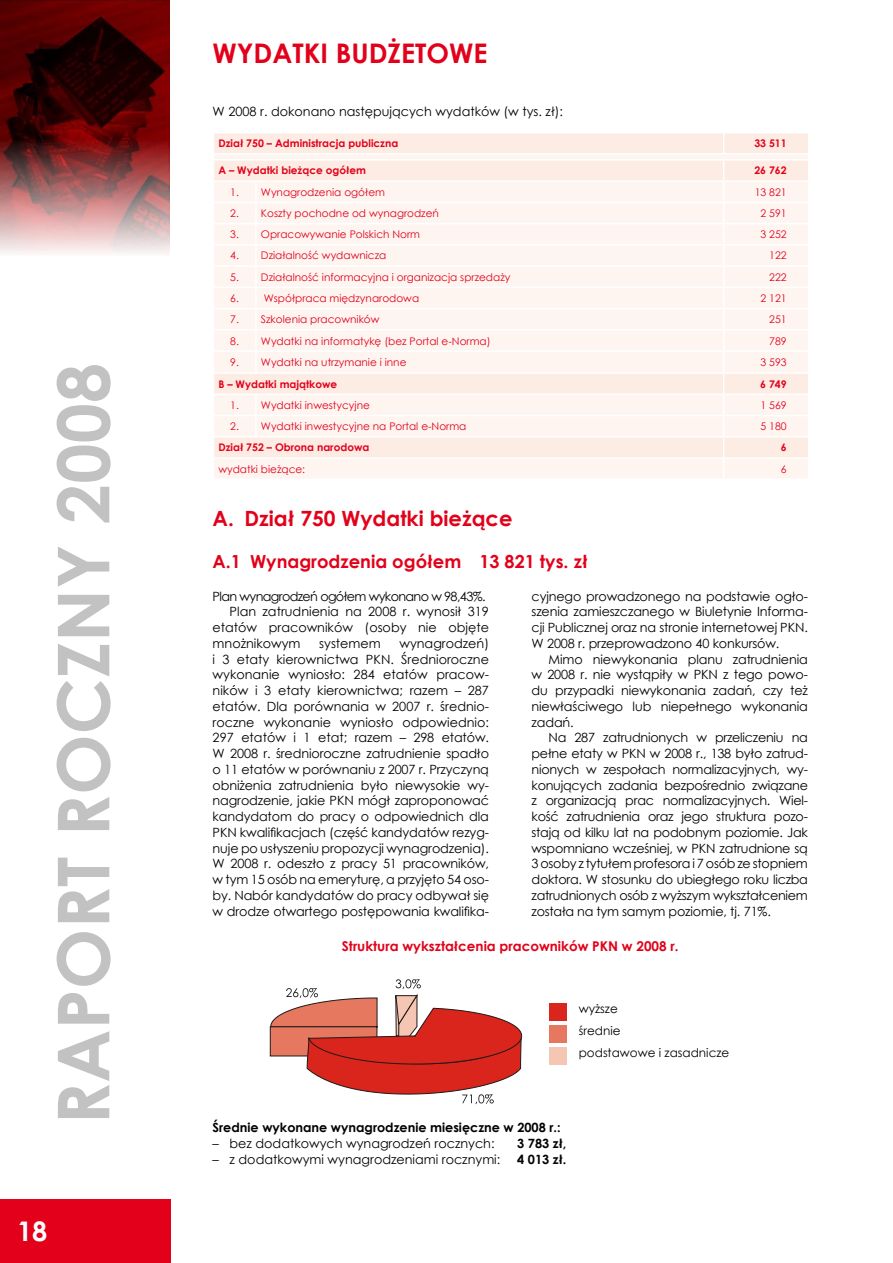
<style>
.page{position:relative;width:893px;height:1263px;background:#fff}
.page>*{position:absolute;margin:0;border:0;box-sizing:border-box;transform-origin:0 0}
.t1{font:700 71.55px "Century Gothic";color:#c2c2c2}
.t2{font:700 27px "Century Gothic";color:#e2001a}
.t3{font:700 27px "Century Gothic";color:#fff}
.t4{font:700 21px "Century Gothic";color:#e2001a}
.t5{font:700 18px "Century Gothic";color:#e2001a}
.t6{font:700 13.5px "Century Gothic";color:#e2001a}
.t7{font:12.75px/15.8px "Century Gothic";letter-spacing:-.01em;color:#000;text-align:justify}
.t8{font:700 12.75px "Century Gothic";color:#000}
.t9{font:12.75px "Century Gothic";letter-spacing:-.05em;color:#000}
.t10{font:12px/21.9px "Century Gothic";color:#000}
.t11{font:10.5px "Century Gothic";color:#e2001a}
.t12{font:700 10.5px "Century Gothic";color:#e2001a}
</style>
<div class="page">
<img style="left:0;top:0;width:169px;height:254px">
<div style="left:214px;top:133px;width:594px;height:20px;background:#fdece3"></div>
<svg style="left:214px;top:155px;width:594px;height:323px;fill:#fef5f1"></svg>
<svg style="left:723px;top:133px;width:1px;height:20px"></svg>
<hr style="left:213px;top:159px;width:43px;height:2px;background:#fff">
<hr style="left:256px;top:159px;width:468px;height:2px;background:#fff">
<hr style="left:724px;top:159px;width:85px;height:2px;background:#fff">
<hr style="left:213px;top:180px;width:43px;height:2px;background:#fff">
<hr style="left:256px;top:180px;width:468px;height:2px;background:#fff">
<hr style="left:255px;top:182px;width:2px;height:20px;background:#fff">
<hr style="left:724px;top:180px;width:85px;height:2px;background:#fff">
<hr style="left:213px;top:202px;width:43px;height:1px;background:#fff">
<hr style="left:256px;top:202px;width:468px;height:1px;background:#fff">
<hr style="left:255px;top:203px;width:2px;height:20px;background:#fff">
<hr style="left:724px;top:202px;width:85px;height:1px;background:#fff">
<hr style="left:213px;top:223px;width:43px;height:1px;background:#fff">
<hr style="left:256px;top:223px;width:468px;height:1px;background:#fff">
<hr style="left:255px;top:224px;width:2px;height:20px;background:#fff">
<hr style="left:724px;top:223px;width:85px;height:1px;background:#fff">
<hr style="left:213px;top:244px;width:43px;height:2px;background:#fff">
<hr style="left:256px;top:244px;width:468px;height:2px;background:#fff">
<svg style="left:255px;top:246px;width:2px;height:19px"></svg>
<hr style="left:724px;top:244px;width:85px;height:2px;background:#fff">
<hr style="left:213px;top:265px;width:43px;height:2px;background:#fff">
<hr style="left:256px;top:265px;width:468px;height:2px;background:#fff">
<hr style="left:255px;top:267px;width:2px;height:20px;background:#fff">
<hr style="left:724px;top:265px;width:85px;height:2px;background:#fff">
<hr style="left:213px;top:287px;width:43px;height:1px;background:#fff">
<hr style="left:256px;top:287px;width:468px;height:1px;background:#fff">
<hr style="left:255px;top:288px;width:2px;height:20px;background:#fff">
<hr style="left:724px;top:287px;width:85px;height:1px;background:#fff">
<hr style="left:213px;top:308px;width:43px;height:1px;background:#fff">
<hr style="left:256px;top:308px;width:468px;height:1px;background:#fff">
<hr style="left:255px;top:309px;width:2px;height:20px;background:#fff">
<hr style="left:724px;top:308px;width:85px;height:1px;background:#fff">
<hr style="left:213px;top:329px;width:43px;height:2px;background:#fff">
<hr style="left:256px;top:329px;width:468px;height:2px;background:#fff">
<svg style="left:255px;top:331px;width:2px;height:19px"></svg>
<hr style="left:724px;top:329px;width:85px;height:2px;background:#fff">
<hr style="left:213px;top:350px;width:43px;height:2px;background:#fff">
<hr style="left:256px;top:350px;width:468px;height:2px;background:#fff">
<hr style="left:255px;top:352px;width:2px;height:20px;background:#fff">
<hr style="left:724px;top:350px;width:85px;height:2px;background:#fff">
<hr style="left:213px;top:372px;width:43px;height:2px;background:#fff">
<hr style="left:256px;top:372px;width:468px;height:2px;background:#fff">
<hr style="left:724px;top:372px;width:85px;height:2px;background:#fff">
<hr style="left:213px;top:394px;width:43px;height:1px;background:#fff">
<hr style="left:256px;top:394px;width:468px;height:1px;background:#fff">
<hr style="left:255px;top:395px;width:2px;height:20px;background:#fff">
<hr style="left:724px;top:394px;width:85px;height:1px;background:#fff">
<hr style="left:213px;top:415px;width:43px;height:1px;background:#fff">
<hr style="left:256px;top:415px;width:468px;height:1px;background:#fff">
<hr style="left:255px;top:416px;width:2px;height:20px;background:#fff">
<hr style="left:724px;top:415px;width:85px;height:1px;background:#fff">
<hr style="left:213px;top:436px;width:43px;height:2px;background:#fff">
<hr style="left:256px;top:436px;width:468px;height:2px;background:#fff">
<hr style="left:724px;top:436px;width:85px;height:2px;background:#fff">
<hr style="left:213px;top:457px;width:43px;height:2px;background:#fff">
<hr style="left:256px;top:457px;width:468px;height:2px;background:#fff">
<hr style="left:724px;top:457px;width:85px;height:2px;background:#fff">
<svg style="left:723px;top:161px;width:1px;height:317px"></svg>
<svg style="left:270px;top:979px;width:252px;height:125px"></svg>
<div style="left:550px;top:1004px;width:17px;height:17px;background:#da251d"></div>
<div style="left:550px;top:1025px;width:17px;height:17px;background:#e77860"></div>
<div style="left:550px;top:1047px;width:17px;height:17px;background:#f6c6b5"></div>
<div style="left:0;top:1199px;width:170px;height:64px;background:#e2001a"></div>
<h1 class="t1" style="left:38px;top:1124px;width:763px;rotate:-90deg">RAPORT ROCZNY 2008</h1>
<h2 class="t3" style="left:17px;top:1210px;width:32px">18</h2>
<h2 class="t2" style="left:213px;top:32px;width:20px">WYDAT</h2>
<h2 class="t2" style="left:304px;top:32px;width:50px">KI BUDŻETOWE</h2>
<p class="t7" style="left:213px;top:103px;width:352px">W 2008 r. dokonano następujących wydatków (w tys. zł):</p>
<p class="t12" style="left:218px;top:135px;width:181px">Dział 750 – Administracja publiczna</p>
<p class="t12" style="left:754px;top:135px;width:34px">33 511</p>
<p class="t12" style="left:218px;top:163px;width:149px">A – Wydatki bieżące ogółem</p>
<p class="t12" style="left:754px;top:163px;width:34px">26 762</p>
<p class="t11" style="left:230px;top:185px;width:156px">1. Wynagrodzenia ogółem</p>
<p class="t11" style="left:755px;top:185px;width:33px">13 821</p>
<p class="t11" style="left:230px;top:206px;width:210px">2. Koszty pochodne od wynagrodzeń</p>
<p class="t11" style="left:760px;top:206px;width:28px">2 591</p>
<p class="t11" style="left:230px;top:227px;width:191px">3. Opracowywanie Polskich Norm</p>
<p class="t11" style="left:760px;top:227px;width:28px">3 252</p>
<p class="t11" style="left:230px;top:248px;width:158px">4. Działalność wydawnicza</p>
<p class="t11" style="left:769px;top:248px;width:19px">122</p>
<p class="t11" style="left:230px;top:270px;width:282px">5. Działalność informacyjna i organizacja sprzedaży</p>
<p class="t11" style="left:769px;top:270px;width:19px">222</p>
<p class="t11" style="left:230px;top:291px;width:190px">6. Współpraca międzynarodowa</p>
<p class="t11" style="left:760px;top:291px;width:28px">2 121</p>
<p class="t11" style="left:230px;top:312px;width:151px">7. Szkolenia pracowników</p>
<p class="t11" style="left:769px;top:312px;width:19px">251</p>
<p class="t11" style="left:230px;top:333px;width:262px">8. Wydatki na informatykę (bez Portal e-Norma)</p>
<p class="t11" style="left:769px;top:333px;width:19px">789</p>
<p class="t11" style="left:230px;top:355px;width:178px">9. Wydatki na utrzymanie i inne</p>
<p class="t11" style="left:760px;top:355px;width:28px">3 593</p>
<p class="t12" style="left:218px;top:376px;width:120px">B – Wydatki majątkowe</p>
<p class="t12" style="left:760px;top:376px;width:28px">6 749</p>
<p class="t11" style="left:230px;top:398px;width:141px">1. Wydatki inwestycyjne</p>
<p class="t11" style="left:760px;top:398px;width:28px">1 569</p>
<p class="t11" style="left:230px;top:419px;width:238px">2. Wydatki inwestycyjne na Portal e-Norma</p>
<p class="t11" style="left:760px;top:419px;width:28px">5 180</p>
<p class="t12" style="left:218px;top:440px;width:152px">Dział 752 – Obrona narodowa</p>
<p class="t12" style="left:781px;top:440px;width:7px">6</p>
<p class="t11" style="left:218px;top:462px;width:88px">wydatki bieżące:</p>
<p class="t11" style="left:781px;top:462px;width:7px">6</p>
<h3 class="t4" style="left:213px;top:502px;width:301px">A. Dział 750 Wydatki bieżące</h3>
<h3 class="t5" style="left:213px;top:548px;width:377px">A.1 Wynagrodzenia ogółem 13 821 tys. zł</h3>
<p class="t9" style="left:213px;top:587px;width:274px">Plan wynagrodzeń ogółem wykonano w 98,43%.</p>
<p class="t7" style="left:230px;top:604px;width:261px">Plan zatrudnienia na 2008 r. wynosił 319</p>
<p class="t7" style="left:213px;top:619px;width:278px">etatów pracowników (osoby nie objęte</p>
<p class="t7" style="left:213px;top:635px;width:89px">mnożnikowym</p>
<p class="t7" style="left:319px;top:635px;width:63px">systemem</p>
<p class="t7" style="left:213px;top:635px;width:278px;text-indent:187px">wynagrodzeń) i 3 etaty kierownictwa PKN. Średnioroczne wykonanie wyniosło: 284 etatów pracow&shy;ników i 3 etaty kierownictwa; razem – 287 etatów. Dla porównania w 2007 r. średnio&shy;roczne wykonanie wyniosło odpowiednio:<br>297 etatów i 1 etat; razem – 298 etatów.<br>W 2008 r. średnioroczne zatrudnienie spadło o 11 etatów w porównaniu z 2007 r. Przyczyną obniżenia zatrudnienia było niewysokie wy&shy;nagrodzenie, jakie PKN mógł zaproponować kandydatom do pracy o odpowiednich dla PKN kwalifikacjach (część kandydatów rezyg&shy;nuje po usłyszeniu propozycji wynagrodzenia).<br>W 2008 r. odeszło z pracy 51 pracowników, w tym 15 osób na emeryturę, a przyjęto 54 oso&shy;by. Nabór kandydatów do pracy odbywał się w drodze otwartego postępowania kwalifika-</p>
<p class="t7" style="left:531px;top:588px;width:278px">cyjnego prowadzonego na podstawie ogło&shy;szenia zamieszczanego w Biuletynie Informa&shy;cji Publicznej oraz na stronie internetowej PKN.<br>W 2008 r. przeprowadzono 40 konkursów.</p>
<p class="t7" style="left:531px;top:651px;width:278px;text-indent:17px">Mimo niewykonania planu zatrudnienia w 2008 r. nie wystąpiły w PKN z tego powo&shy;du przypadki niewykonania zadań, czy też niewłaściwego lub niepełnego wykonania zadań.</p>
<p class="t7" style="left:531px;top:730px;width:278px;text-indent:17px">Na 287 zatrudnionych w przeliczeniu na pełne etaty w PKN w 2008 r., 138 było zatrud&shy;nionych w zespołach normalizacyjnych, wy&shy;konujących zadania bezpośrednio związane z organizacją prac normalizacyjnych. Wiel&shy;kość zatrudnienia oraz jego struktura pozo&shy;stają od kilku lat na podobnym poziomie. Jak wspomniano wcześniej, w PKN zatrudnione są 3 osoby z tytułem profesora i 7 osób ze stopniem doktora. W stosunku do ubiegłego roku liczba zatrudnionych osób z wyższym wykształceniem została na tym samym poziomie, tj. 71%.</p>
<p class="t6" style="left:342px;top:936px;width:338px">Struktura wykształcenia pracowników PKN w 2008 r.</p>
<p class="t10" style="left:579px;top:998px;width:152px">wyższe<br>średnie<br>podstawowe i zasadnicze</p>
<p class="t8" style="left:213px;top:1118px;width:350px">Średnie wykonane wynagrodzenie miesięczne w 2008 r.:</p>
<p class="t7" style="left:213px;top:1135px;width:283px">– bez dodatkowych wynagrodzeń rocznych:</p>
<p class="t8" style="left:517px;top:1134px;width:51px">3 783 zł,</p>
<p class="t7" style="left:213px;top:1151px;width:289px">– z dodatkowymi wynagrodzeniami rocznymi:</p>
<p class="t8" style="left:517px;top:1149px;width:51px">4 013 zł.</p>
</div>
